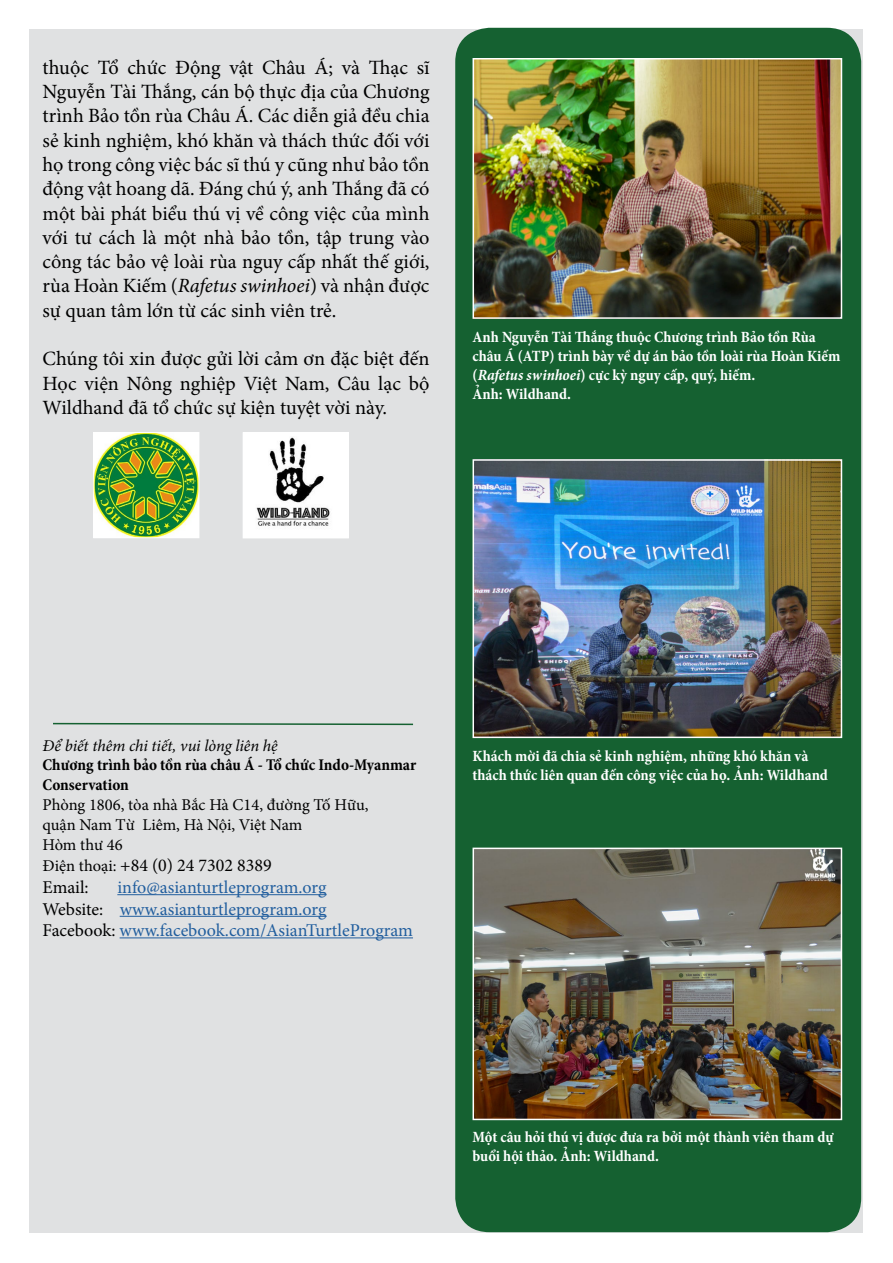
<style>
.page{position:relative;width:893px;height:1263px;background:#fff}
.page>*{position:absolute;margin:0;border:0;box-sizing:border-box;transform-origin:0 0}
.t1{font:20.25px/24.3px "Minion Pro";color:#000;text-align:justify}
.t2{font:18px/21.6px "Minion Pro";color:#215e9e}
.t3{font:18px/21.6px "Minion Pro";color:#000}
.t4{font:16.5px/19.8px "Minion Pro";color:#000}
.t5{font:700 condensed 16.5px/19.8px "Minion Pro";color:#000}
.t6{font:italic 16.5px "Minion Pro";letter-spacing:-.005em;color:#000}
.t7{font:700 condensed 15.75px/18.9px "Minion Pro";color:#fff}
.s1{font-style:italic}
.s2{font-size:16.5px}
.s3{color:#000}
</style>
<div class="page">
<div style="left:29px;top:29px;width:833px;height:1204px;background:#e0e1e2"></div>
<div style="left:455px;top:28px;width:406px;height:1204px;background:#156131;border-radius:34px"></div>
<img style="left:475px;top:61px;width:364px;height:255px">
<div style="left:472px;top:58px;width:370px;height:261px;border:2px solid #fff"></div>
<img style="left:475px;top:462px;width:364px;height:273px">
<div style="left:472px;top:459px;width:370px;height:279px;border:2px solid #fff"></div>
<img style="left:475px;top:851px;width:364px;height:266px">
<div style="left:472px;top:848px;width:370px;height:272px;border:2px solid #fff"></div>
<hr style="left:117px;top:894px;width:210px;height:1px;background:#215e9e">
<hr style="left:120px;top:916px;width:207px;height:1px;background:#215e9e">
<hr style="left:120px;top:937px;width:293px;height:1px;background:#215e9e">
<svg style="left:53px;top:722px;width:361px;height:4px"></svg>
<img style="left:96px;top:434px;width:101px;height:102px">
<div style="left:94px;top:432px;width:105px;height:106px;border:1px solid #fff"></div>
<img style="left:245px;top:434px;width:102px;height:102px">
<div style="left:243px;top:432px;width:106px;height:106px;border:1px solid #fff"></div>
<p class="t1" style="left:43px;top:55px;width:389px">thuộc Tổ chức Động vật Châu Á; và Thạc sĩ Nguyễn Tài Thắng, cán bộ thực địa của Chương trình Bảo tồn rùa Châu Á. Các diễn giả đều chia sẻ kinh nghiệm, khó khăn và thách thức đối với họ trong công việc bác sĩ thú y cũng như bảo tồn động vật hoang dã. Đáng chú ý, anh Thắng đã có một bài phát biểu thú vị về công việc của mình với tư cách là một nhà bảo tồn, tập trung vào công tác bảo vệ loài rùa nguy cấp nhất thế giới, rùa Hoàn Kiếm (<span class="s1">Rafetus swinhoei</span>) và nhận được sự quan tâm lớn từ các sinh viên trẻ.</p>
<p class="t1" style="left:43px;top:347px;width:389px">Chúng tôi xin được gửi lời cảm ơn đặc biệt đến Học viện Nông nghiệp Việt Nam, Câu lạc bộ Wildhand đã tổ chức sự kiện tuyệt vời này.</p>
<p class="t7" style="left:472px;top:328px;width:369px">Anh Nguyễn Tài Thắng thuộc Chương trình Bảo tồn Rùa châu Á (ATP) trình bày về dự án bảo tồn loài rùa Hoàn Kiếm (<span class="s1">Rafetus swinhoei</span>) cực kỳ nguy cấp, quý, hiếm.<br>Ảnh: Wildhand.</p>
<p class="t6" style="left:43px;top:734px;width:237px">Để biết thêm chi tiết, vui lòng liên hệ</p>
<p class="t5" style="left:43px;top:755px;width:375px">Chương trình bảo tồn rùa châu Á - Tổ chức Indo-Myanmar<br>Conservation</p>
<p class="t4" style="left:43px;top:795px;width:327px">Phòng 1806, tòa nhà Bắc Hà C14, đường Tố Hữu, quận Nam Từ Liêm, Hà Nội, Việt Nam<br>Hòm thư 46</p>
<p class="t3" style="left:43px;top:855px;width:231px"><span class="s2">Điện thoại:</span> +84 (0) 24 7302 8389<br>Email:</p>
<p class="t2" style="left:43px;top:876px;width:372px;text-indent:75px">info@asianturtleprogram.org<br><span class="s3">Website:</span> www.asianturtleprogram.org<br><span class="s3">Facebook:</span> www.facebook.com/AsianTurtleProgram</p>
<p class="t7" style="left:472px;top:746px;width:357px">Khách mời đã chia sẻ kinh nghiệm, những khó khăn và thách thức liên quan đến công việc của họ. Ảnh: Wildhand</p>
<p class="t7" style="left:472px;top:1127px;width:363px">Một câu hỏi thú vị được đưa ra bởi một thành viên tham dự buổi hội thảo. Ảnh: Wildhand.</p>
</div>
